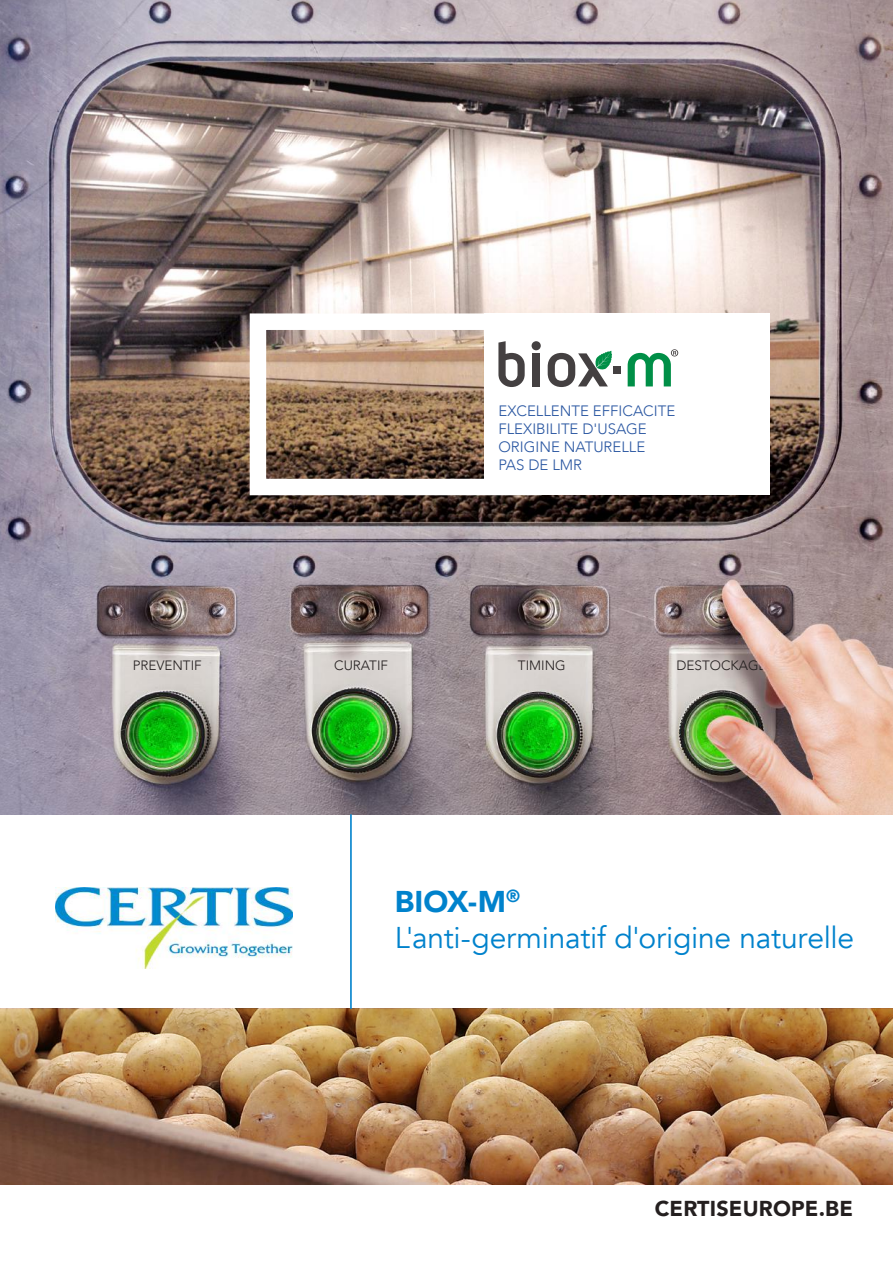
<style>
.page{position:relative;width:893px;height:1263px;background:#fff}
.page>*{position:absolute;margin:0;border:0;box-sizing:border-box;transform-origin:0 0}
.t1{font:30px/36px "Avenir";letter-spacing:-.005em;color:#0082cc}
.t2{font:900 21.45px "Avenir";letter-spacing:.01em;color:#241f1f}
.t3{font:300 15px/18px "Avenir";color:#2956a1}
.t4{font:300 13.5px "Avenir";color:#241f1f}
.s1{font-weight:900}
</style>
<div class="page">
<img style="left:0;top:0;width:893px;height:814px">
<img style="left:0;top:1009px;width:893px;height:175px">
<hr style="left:350px;top:814px;width:2px;height:195px;background:#0082cc">
<img style="left:55px;top:888px;width:238px;height:81px">
<div style="left:484px;top:313px;width:286px;height:182px;background:#fff"></div>
<svg style="left:498px;top:341px;width:27px;height:46px"></svg>
<svg style="left:532px;top:341px;width:9px;height:9px"></svg>
<div style="left:533px;top:353px;width:7px;height:33px;background:#444041"></div>
<div style="left:613px;top:366px;width:7px;height:7px;background:#444041"></div>
<svg style="left:548px;top:351px;width:64px;height:36px"></svg>
<svg style="left:628px;top:349px;width:50px;height:37px"></svg>
<p class="t3" style="left:498px;top:402px;width:178px">EXCELLENTE EFFICACITE<br>FLEXIBILITE D'USAGE<br>ORIGINE NATURELLE<br>PAS DE LMR</p>
<p class="t4" style="left:133px;top:657px;width:71px">PREVENTIF</p>
<p class="t4" style="left:334px;top:657px;width:55px">CURATIF</p>
<p class="t4" style="left:518px;top:657px;width:49px">TIMING</p>
<p class="t4" style="left:676px;top:657px;width:92px">DESTOCKAGE</p>
<h1 class="t1" style="left:395px;top:884px;width:461px"><span class="s1">BIOX-M</span><sup>®<br></sup>L'anti-germinatif d'origine naturelle</h1>
<h2 class="t2" style="left:655px;top:1190px;width:200px">CERTISEUROPE.BE</h2>
</div>
